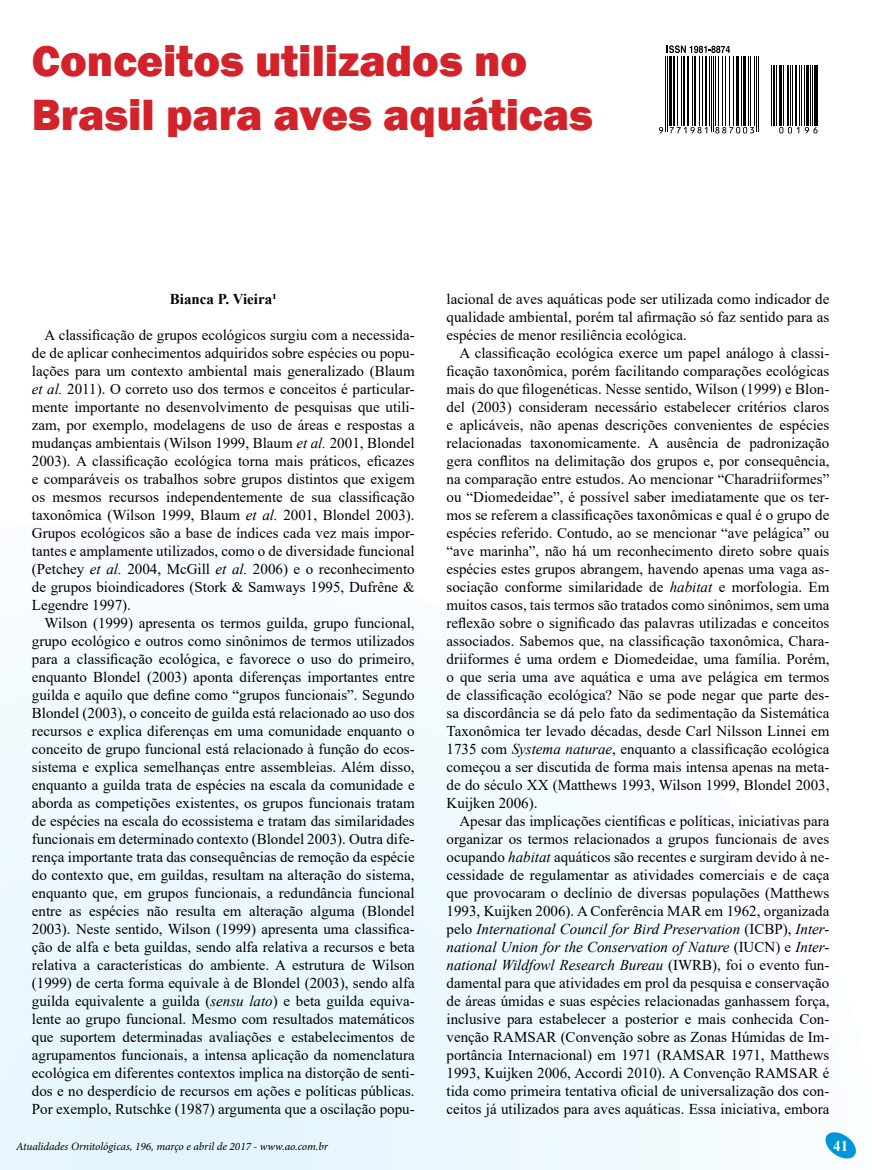
<style>
.page{position:relative;width:872px;height:1170px;background:#fff}
.page>*{position:absolute;margin:0;border:0;box-sizing:border-box;transform-origin:0 0}
.t1{font:800 45px/54px "Franklin Gothic";color:#d2232a}
.t2{font:15px/18px "Times New Roman";color:#000;text-align:justify}
.t3{font:700 15px "Times New Roman";color:#000}
.t4{font:700 15px "Times New Roman";color:#fff}
.t5{font:italic 11.25px "Minion Pro";letter-spacing:-.005em;color:#000}
.s1{font-style:italic}
</style>
<div class="page">
<svg style="left:0;top:632px;width:717px;height:537px"></svg>
<svg style="left:825px;top:1132px;width:31px;height:27px"></svg>
<svg style="left:667px;top:45px;width:63px;height:8px"></svg>
<hr style="left:665px;top:57px;width:1px;height:75px;background:#000">
<hr style="left:667px;top:57px;width:1px;height:75px;background:#000">
<hr style="left:669px;top:57px;width:3px;height:69px;background:#000">
<hr style="left:673px;top:57px;width:2px;height:69px;background:#000">
<hr style="left:677px;top:57px;width:1px;height:69px;background:#000">
<hr style="left:681px;top:57px;width:1px;height:69px;background:#000">
<hr style="left:683px;top:57px;width:2px;height:69px;background:#000">
<hr style="left:687px;top:57px;width:2px;height:69px;background:#000">
<hr style="left:692px;top:57px;width:1px;height:69px;background:#000">
<hr style="left:694px;top:57px;width:2px;height:69px;background:#000">
<hr style="left:699px;top:57px;width:1px;height:69px;background:#000">
<hr style="left:702px;top:57px;width:1px;height:69px;background:#000">
<hr style="left:705px;top:57px;width:1px;height:69px;background:#000">
<hr style="left:709px;top:57px;width:1px;height:69px;background:#000">
<hr style="left:711px;top:57px;width:1px;height:75px;background:#000">
<hr style="left:713px;top:57px;width:1px;height:75px;background:#000">
<hr style="left:715px;top:57px;width:1px;height:69px;background:#000">
<hr style="left:718px;top:57px;width:1px;height:69px;background:#000">
<hr style="left:722px;top:57px;width:1px;height:69px;background:#000">
<hr style="left:725px;top:57px;width:1px;height:69px;background:#000">
<hr style="left:729px;top:57px;width:1px;height:69px;background:#000">
<hr style="left:732px;top:57px;width:1px;height:69px;background:#000">
<hr style="left:735px;top:57px;width:3px;height:69px;background:#000">
<hr style="left:740px;top:57px;width:1px;height:69px;background:#000">
<hr style="left:742px;top:57px;width:3px;height:69px;background:#000">
<hr style="left:747px;top:57px;width:1px;height:69px;background:#000">
<hr style="left:749px;top:57px;width:1px;height:69px;background:#000">
<hr style="left:754px;top:57px;width:1px;height:69px;background:#000">
<hr style="left:756px;top:57px;width:1px;height:75px;background:#000">
<hr style="left:758px;top:57px;width:1px;height:75px;background:#000">
<hr style="left:771px;top:66px;width:1px;height:60px;background:#000">
<hr style="left:773px;top:66px;width:2px;height:60px;background:#000">
<hr style="left:776px;top:66px;width:1px;height:60px;background:#000">
<hr style="left:779px;top:66px;width:3px;height:60px;background:#000">
<hr style="left:783px;top:66px;width:1px;height:60px;background:#000">
<hr style="left:787px;top:66px;width:2px;height:60px;background:#000">
<hr style="left:790px;top:66px;width:1px;height:60px;background:#000">
<hr style="left:792px;top:66px;width:1px;height:60px;background:#000">
<hr style="left:795px;top:66px;width:2px;height:60px;background:#000">
<hr style="left:799px;top:66px;width:1px;height:60px;background:#000">
<hr style="left:801px;top:66px;width:1px;height:60px;background:#000">
<hr style="left:804px;top:66px;width:1px;height:60px;background:#000">
<hr style="left:806px;top:66px;width:2px;height:60px;background:#000">
<hr style="left:810px;top:66px;width:1px;height:60px;background:#000">
<hr style="left:812px;top:66px;width:1px;height:60px;background:#000">
<hr style="left:814px;top:66px;width:3px;height:60px;background:#000">
<svg style="left:659px;top:127px;width:4px;height:6px"></svg>
<svg style="left:670px;top:127px;width:37px;height:6px"></svg>
<svg style="left:715px;top:127px;width:39px;height:6px"></svg>
<svg style="left:805px;top:127px;width:12px;height:6px"></svg>
<svg style="left:779px;top:127px;width:20px;height:6px"></svg>
<h1 class="t1" style="left:32px;top:34px;width:562px">Conceitos utilizados no<br>Brasil para aves aquáticas</h1>
<p class="t3" style="left:170px;top:288px;width:108px">Bianca P. Vieira¹</p>
<p class="t2" style="left:32px;top:325px;width:384px;text-indent:13px">A classificação de grupos ecológicos surgiu com a necessida&shy;de de aplicar conhecimentos adquiridos sobre espécies ou popu&shy;lações para um contexto ambiental mais generalizado (Blaum <span class="s1">et al.</span> 2011). O correto uso dos termos e conceitos é particular&shy;mente importante no desenvolvimento de pesquisas que utili&shy;zam, por exemplo, modelagens de uso de áreas e respostas a mudanças ambientais (Wilson 1999, Blaum <span class="s1">et al.</span> 2001, Blondel 2003). A classificação ecológica torna mais práticos, eficazes e comparáveis os trabalhos sobre grupos distintos que exigem os mesmos recursos independentemente de sua classificação taxonômica (Wilson 1999, Blaum <span class="s1">et al.</span> 2001, Blondel 2003).<br>Grupos ecológicos são a base de índices cada vez mais impor&shy;tantes e amplamente utilizados, como o de diversidade funcional (Petchey <span class="s1">et al.</span> 2004, McGill <span class="s1">et al.</span> 2006) e o reconhecimento de grupos bioindicadores (Stork &amp; Samways 1995, Dufrêne &amp; Legendre 1997).</p>
<p class="t2" style="left:32px;top:613px;width:384px;text-indent:13px">Wilson (1999) apresenta os termos guilda, grupo funcional, grupo ecológico e outros como sinônimos de termos utilizados para a classificação ecológica, e favorece o uso do primeiro, enquanto Blondel (2003) aponta diferenças importantes entre guilda e aquilo que define como “grupos funcionais”. Segundo Blondel (2003), o conceito de guilda está relacionado ao uso dos recursos e explica diferenças em uma comunidade enquanto o conceito de grupo funcional está relacionado à função do ecos&shy;sistema e explica semelhanças entre assembleias. Além disso, enquanto a guilda trata de espécies na escala da comunidade e aborda as competições existentes, os grupos funcionais tratam de espécies na escala do ecossistema e tratam das similaridades funcionais em determinado contexto (Blondel 2003). Outra dife&shy;rença importante trata das consequências de remoção da espécie do contexto que, em guildas, resultam na alteração do sistema, enquanto que, em grupos funcionais, a redundância funcional entre as espécies não resulta em alteração alguma (Blondel 2003). Neste sentido, Wilson (1999) apresenta uma classifica&shy;ção de alfa e beta guildas, sendo alfa relativa a recursos e beta relativa a características do ambiente. A estrutura de Wilson (1999) de certa forma equivale à de Blondel (2003), sendo alfa guilda equivalente a guilda (<span class="s1">sensu lato</span>) e beta guilda equiva&shy;lente ao grupo funcional. Mesmo com resultados matemáticos que suportem determinadas avaliações e estabelecimentos de agrupamentos funcionais, a intensa aplicação da nomenclatura ecológica em diferentes contextos implica na distorção de senti&shy;dos e no desperdício de recursos em ações e políticas públicas.<br>Por exemplo, Rutschke (1987) argumenta que a oscilação popu-</p>
<p class="t2" style="left:446px;top:289px;width:384px">lacional de aves aquáticas pode ser utilizada como indicador de qualidade ambiental, porém tal afirmação só faz sentido para as espécies de menor resiliência ecológica.</p>
<p class="t2" style="left:446px;top:343px;width:384px;text-indent:13px">A classificação ecológica exerce um papel análogo à classi&shy;ficação taxonômica, porém facilitando comparações ecológicas mais do que filogenéticas. Nesse sentido, Wilson (1999) e Blon&shy;del (2003) consideram necessário estabelecer critérios claros e aplicáveis, não apenas descrições convenientes de espécies relacionadas taxonomicamente. A ausência de padronização gera conflitos na delimitação dos grupos e, por consequência, na comparação entre estudos. Ao mencionar “Charadriiformes” ou “Diomedeidae”, é possível saber imediatamente que os ter&shy;mos se referem a classificações taxonômicas e qual é o grupo de espécies referido. Contudo, ao se mencionar “ave pelágica” ou “ave marinha”, não há um reconhecimento direto sobre quais espécies estes grupos abrangem, havendo apenas uma vaga as&shy;sociação conforme similaridade de <span class="s1">habitat</span> e morfologia. Em muitos casos, tais termos são tratados como sinônimos, sem uma reflexão sobre o significado das palavras utilizadas e conceitos associados. Sabemos que, na classificação taxonômica, Chara&shy;driiformes é uma ordem e Diomedeidae, uma família. Porém, o que seria uma ave aquática e uma ave pelágica em termos de classificação ecológica? Não se pode negar que parte des&shy;sa discordância se dá pelo fato da sedimentação da Sistemática Taxonômica ter levado décadas, desde Carl Nilsson Linnei em 1735 com <span class="s1">Systema naturae</span>, enquanto a classificação ecológica começou a ser discutida de forma mais intensa apenas na meta&shy;de do século XX (Matthews 1993, Wilson 1999, Blondel 2003, Kuijken 2006).</p>
<p class="t2" style="left:446px;top:811px;width:384px;text-indent:13px">Apesar das implicações científicas e políticas, iniciativas para organizar os termos relacionados a grupos funcionais de aves ocupando <span class="s1">habitat</span> aquáticos são recentes e surgiram devido à ne&shy;cessidade de regulamentar as atividades comerciais e de caça que provocaram o declínio de diversas populações (Matthews 1993, Kuijken 2006). A Conferência MAR em 1962, organizada pelo <span class="s1">International Council for Bird Preservation</span> (ICBP), <span class="s1">Inter&shy;national Union for the Conservation of Nature</span> (IUCN) e <span class="s1">Inter&shy;national Wildfowl Research Bureau</span> (IWRB), foi o evento fun&shy;damental para que atividades em prol da pesquisa e conservação de áreas úmidas e suas espécies relacionadas ganhassem força, inclusive para estabelecer a posterior e mais conhecida Con&shy;venção RAMSAR (Convenção sobre as Zonas Húmidas de Im&shy;portância Internacional) em 1971 (RAMSAR 1971, Matthews 1993, Kuijken 2006, Accordi 2010). A Convenção RAMSAR é tida como primeira tentativa oficial de universalização dos con&shy;ceitos já utilizados para aves aquáticas. Essa iniciativa, embora</p>
<p class="t5" style="left:16px;top:1138px;width:313px">Atualidades Ornitológicas, 196, março e abril de 2017 - www.ao.com.br</p>
<p class="t4" style="left:833px;top:1134px;width:16px">41</p>
</div>
